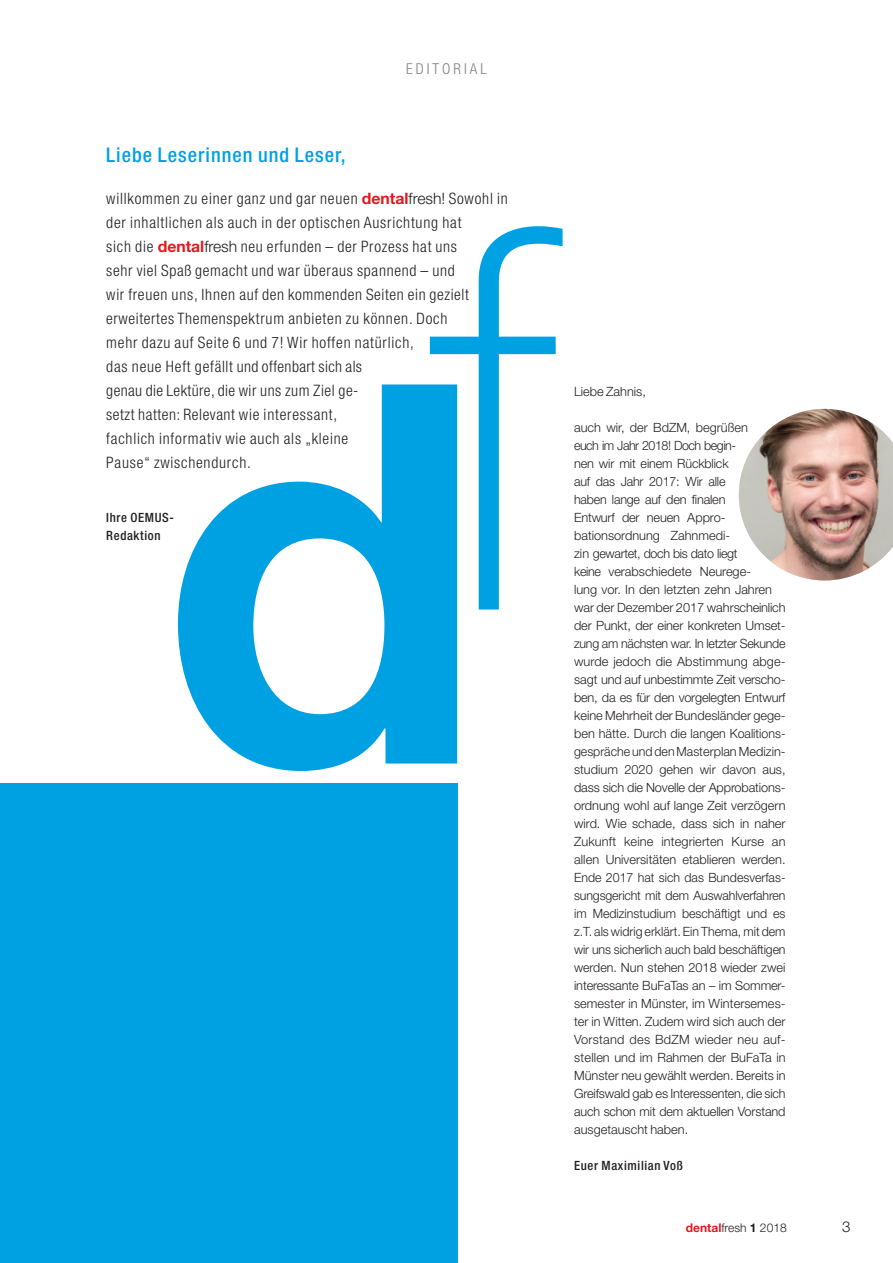
<style>
.page{position:relative;width:893px;height:1263px;background:#fff}
.page>*{position:absolute;margin:0;border:0;box-sizing:border-box;transform-origin:0 0}
.Content{font:500 condensed 20.25px "Helvetica Neue";letter-spacing:.05em;color:#00a1e3}
.Content-2{font:300 condensed 15.75px/24px "Helvetica Neue";letter-spacing:.05em;color:#231f20}
.t1{font:300 condensed 15px "Helvetica Neue";letter-spacing:.2em;color:#808285}
.Pagenumber{font:300 15px "Helvetica Neue";color:#231f20}
.Content-3{font:300 12.75px/18px "Helvetica Neue";color:#231f20}
.Content-4{font:500 condensed 12.75px/18px "Helvetica Neue";letter-spacing:.05em;color:#231f20}
.t2{font:300 12px "Helvetica Neue";color:#231f20}
.s1{font-weight:700;font-stretch:normal;color:#de1920}
.s2{font-stretch:normal}
.s3{font-weight:700;color:#de1920}
.s4{font-weight:700}
</style>
<div class="page">
<svg style="left:178px;top:384px;width:279px;height:387px;fill:#00a1e3"></svg>
<svg style="left:430px;top:226px;width:133px;height:383px"></svg>
<div style="left:0;top:783px;width:457px;height:480px;background:#00a1e3"></div>
<img style="left:739px;top:409px;width:154px;height:171px">
<p class="t1" style="left:406px;top:60px;width:82px">EDITORIAL</p>
<p class="Content" style="left:106px;top:143px;width:241px">Liebe Leserinnen und Leser,</p>
<p class="Content-2" style="left:106px;top:186px;width:403px">willkommen zu einer ganz und gar neuen <span class="s1">dental</span><span class="s2">fresh</span>! Sowohl in der inhaltlichen als auch in der optischen Ausrichtung hat<br>sich die <span class="s1">dental</span><span class="s2">fresh</span> neu erfunden – der Prozess hat uns<br>sehr viel Spaß gemacht und war überaus spannend – und<br>wir freuen uns, Ihnen auf den kommenden Seiten ein gezielt erweitertes Themenspektrum anbieten zu können. Doch<br>mehr dazu auf Seite 6 und 7! Wir hoffen natürlich,<br>das neue Heft gefällt und offenbart sich als<br>genau die Lektüre, die wir uns zum Ziel ge-<br>setzt hatten: Relevant wie interessant,<br>fachlich informativ wie auch als „kleine<br>Pause“ zwischendurch.</p>
<p class="Content-4" style="left:106px;top:508px;width:69px">Ihre OEMUS-<br>Redaktion</p>
<p class="Content-3" style="left:574px;top:382px;width:73px">Liebe Zahnis,</p>
<p class="Content-3" style="left:574px;top:418px;width:213px">auch wir, der BdZM, begrüßen<br>euch im Jahr 2018! Doch begin-<br>nen wir mit einem Rückblick<br>auf das Jahr 2017: Wir alle<br>haben lange auf den finalen<br>Entwurf der neuen Appro&shy;bationsordnung Zahnmedi-<br>zin gewartet, doch bis dato liegt<br>keine verabschiedete Neurege-<br>lung vor. In den letzten zehn Jahren war der Dezember 2017 wahrscheinlich der Punkt, der einer konkreten Umset&shy;zung am nächsten war. In letzter Sekunde wurde jedoch die Abstimmung abge&shy;sagt und auf unbestimmte Zeit verscho&shy;ben, da es für den vorgelegten Entwurf keine Mehrheit der Bundesländer gege&shy;ben hätte. Durch die langen Koalitions&shy;gespräche und den Masterplan Medizin&shy;studium 2020 gehen wir davon aus, dass sich die Novelle der Approbations&shy;ordnung wohl auf lange Zeit verzögern wird. Wie schade, dass sich in naher Zukunft keine integrierten Kurse an allen Universitäten etablieren werden.<br>Ende 2017 hat sich das Bundesverfas&shy;sungsgericht mit dem Auswahlverfahren im Medizinstudium beschäftigt und es z.T. als widrig erklärt. Ein Thema, mit dem wir uns sicherlich auch bald beschäftigen werden. Nun stehen 2018 wieder zwei interessante BuFaTas an – im Sommer&shy;semester in Münster, im Wintersemes&shy;ter in Witten. Zudem wird sich auch der Vorstand des BdZM wieder neu auf&shy;stellen und im Rahmen der BuFaTa in Münster neu gewählt werden. Bereits in Greifswald gab es Interessenten, die sich auch schon mit dem aktuellen Vorstand ausgetauscht haben.</p>
<p class="Content-4" style="left:574px;top:1156px;width:110px">Euer Maximilian Voß</p>
<p class="t2" style="left:686px;top:1221px;width:102px"><span class="s3">dental</span>fresh <span class="s4">1</span> 2018</p>
<p class="Pagenumber" style="left:842px;top:1218px;width:10px">3</p>
</div>
